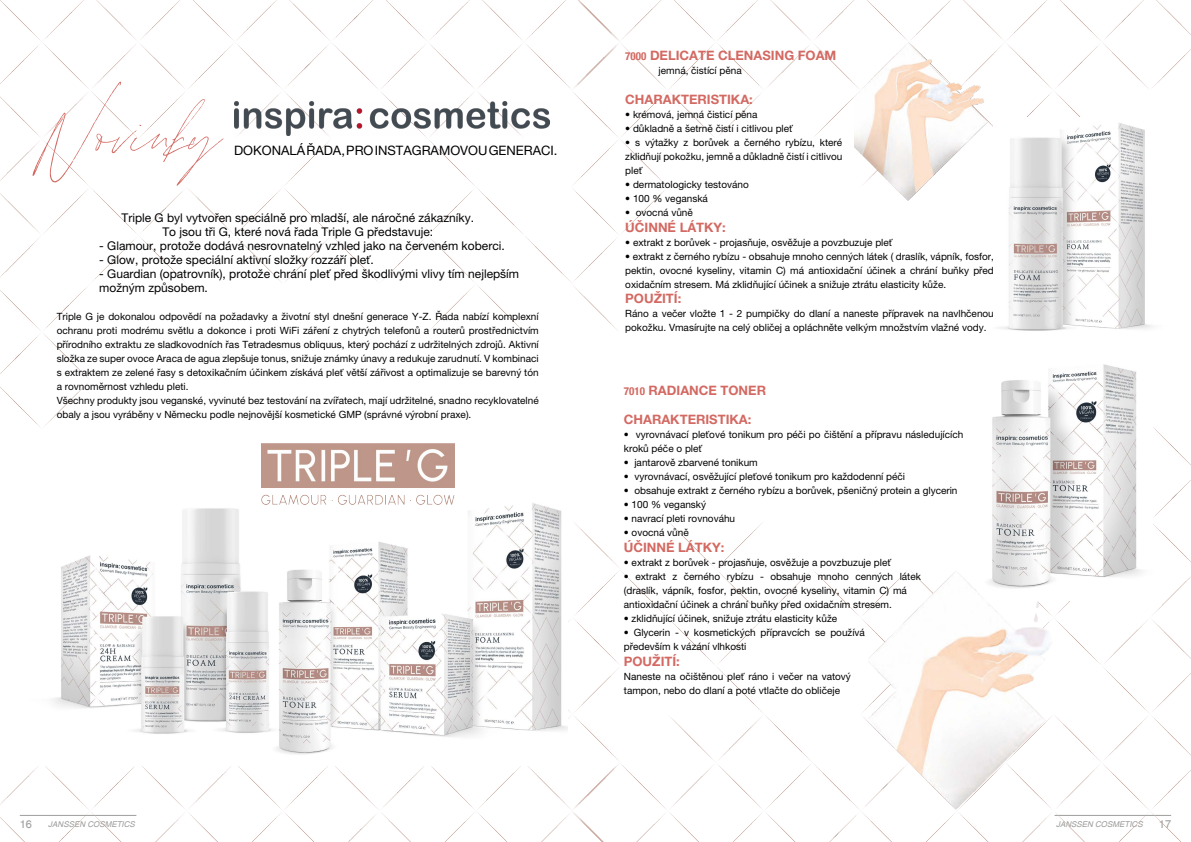
<style>
.page{position:relative;width:1191px;height:842px;background:#fff}
.page>*{position:absolute;margin:0;border:0;box-sizing:border-box;transform-origin:0 0}
.t1{font:94.8px "Sebastian Bobby Slanted";color:#d36962}
.t2{font:700 13px "Helvetica Neue LT Pro";color:#d36962}
.t3{font:13px "Helvetica Neue LT Pro";color:#000}
.t4{font:12px/14px "Helvetica Neue LT Pro";color:#000;text-align:center}
.t5{font:11px "Switzerland CE";color:#9d9d9c}
.t6{font:10px/14px "Helvetica Neue LT Pro";color:#000}
.t7{font:8px "Switzerland CE Italic";color:#9d9d9c}
.s1{font-stretch:condensed;font-size:11px}
</style>
<div class="page">
<img style="left:0;top:0;width:1191px;height:425px">
<img style="left:0;top:425px;width:1191px;height:417px">
<img style="left:234px;top:101px;width:315px;height:34px">
<img style="left:994px;top:117px;width:169px;height:225px">
<img style="left:981px;top:360px;width:171px;height:240px">
<img style="left:28px;top:495px;width:539px;height:270px">
<img style="left:854px;top:43px;width:54px;height:119px">
<img style="left:868px;top:570px;width:87px;height:87px">
<img style="left:261px;top:443px;width:193px;height:61px">
<h1 class="t1" style="left:35px;top:80px;width:185px">Novinky</h1>
<h2 class="t3" style="left:234px;top:142px;width:325px">DOKONALÁ ŘADA, PRO INSTAGRAMOVOU GENERACI.</h2>
<p class="t4" style="left:121px;top:211px;width:354px">Triple G byl vytvořen speciálně pro mladší, ale náročné zákazníky.<br>To jsou tři G, které nová řada Triple G představuje:</p>
<p class="t4" style="left:99px;top:239px;width:407px">- Glamour, protože dodává nesrovnatelný vzhled jako na červeném koberci.</p>
<p class="t4" style="left:99px;top:253px;width:276px">- Glow, protože speciální aktivní složky rozzáří pleť.</p>
<p class="t4" style="left:99px;top:267px;width:421px;text-align:left">- Guardian (opatrovník), protože chrání pleť před škodlivými vlivy tím nejlepším možným způsobem.</p>
<p class="t6" style="left:57px;top:309px;width:483px">Triple G je dokonalou odpovědí na požadavky a životní styl dnešní generace Y-Z. Řada nabízí komplexní ochranu proti modrému světlu a dokonce i proti WiFi záření z chytrých telefonů a routerů prostřednictvím přírodního extraktu ze sladkovodních řas Tetradesmus obliquus, který pochází z udržitelných zdrojů. Aktivní složka ze super ovoce Araca de agua zlepšuje tonus, snižuje známky únavy a redukuje zarudnutí. V kombinaci s extraktem ze zelené řasy s detoxikačním účinkem získává pleť větší zářivost a optimalizuje se barevný tón a rovnoměrnost vzhledu pleti.<br>Všechny produkty jsou veganské, vyvinuté bez testování na zvířatech, mají udržitelné, snadno recyklovatelné obaly a jsou vyráběny v Německu podle nejnovější kosmetické GMP (správné výrobní praxe).</p>
<h2 class="t2" style="left:625px;top:48px;width:213px"><span class="s1">7000</span> DELICATE CLENASING FOAM</h2>
<p class="t6" style="left:658px;top:64px;width:85px">jemná, čistící pěna</p>
<h2 class="t2" style="left:625px;top:91px;width:129px">CHARAKTERISTIKA:</h2>
<p class="t6" style="left:625px;top:107px;width:134px">• krémová, jemná čisticí pěna</p>
<p class="t6" style="left:625px;top:121px;width:169px">• důkladně a šetrně čistí i citlivou pleť</p>
<p class="t6" style="left:625px;top:135px;width:219px;text-align:justify">• s výtažky z borůvek a černého rybízu, které zklidňují pokožku, jemně a důkladně čistí i citlivou pleť</p>
<p class="t6" style="left:625px;top:177px;width:125px">• dermatologicky testováno</p>
<p class="t6" style="left:625px;top:191px;width:84px">• 100 % veganská</p>
<p class="t6" style="left:625px;top:205px;width:69px">• ovocná vůně</p>
<h2 class="t2" style="left:625px;top:219px;width:102px">ÚČINNÉ LÁTKY:</h2>
<p class="t6" style="left:625px;top:235px;width:269px">• extrakt z borůvek - projasňuje, osvěžuje a povzbuzuje pleť</p>
<p class="t6" style="left:625px;top:249px;width:370px;text-align:justify">• extrakt z černého rybízu - obsahuje mnoho cenných látek ( draslík, vápník, fosfor, pektin, ovocné kyseliny, vitamin C) má antioxidační účinek a chrání buňky před oxidačním stresem. Má zklidňující účinek a snižuje ztrátu elasticity kůže.</p>
<h2 class="t2" style="left:625px;top:290px;width:58px">POUŽITÍ:</h2>
<p class="t6" style="left:625px;top:306px;width:370px">Ráno a večer vložte 1 - 2 pumpičky do dlaní a naneste přípravek na navlhčenou pokožku. Vmasírujte na celý obličej a opláchněte velkým množstvím vlažné vody.</p>
<h2 class="t2" style="left:624px;top:382px;width:144px"><span class="s1">7010</span> RADIANCE TONER</h2>
<h2 class="t2" style="left:624px;top:412px;width:129px">CHARAKTERISTIKA:</h2>
<p class="t6" style="left:624px;top:428px;width:341px">• vyrovnávací pleťové tonikum pro péči po čištění a přípravu následujících kroků péče o pleť</p>
<p class="t6" style="left:624px;top:456px;width:135px">• jantarově zbarvené tonikum</p>
<p class="t6" style="left:624px;top:470px;width:283px">• vyrovnávací, osvěžující pleťové tonikum pro každodenní péči</p>
<p class="t6" style="left:624px;top:484px;width:335px">• obsahuje extrakt z černého rybízu a borůvek, pšeničný protein a glycerin</p>
<p class="t6" style="left:624px;top:498px;width:84px">• 100 % veganský</p>
<p class="t6" style="left:624px;top:512px;width:113px">• navrací pleti rovnováhu</p>
<p class="t6" style="left:624px;top:526px;width:66px">• ovocná vůně</p>
<h2 class="t2" style="left:624px;top:539px;width:102px">ÚČINNÉ LÁTKY:</h2>
<p class="t6" style="left:624px;top:555px;width:269px">• extrakt z borůvek - projasňuje, osvěžuje a povzbuzuje pleť</p>
<p class="t6" style="left:624px;top:569px;width:299px">• extrakt z černého rybízu - obsahuje mnoho cenných látek (draslík, vápník, fosfor, pektin, ovocné kyseliny, vitamin C) má antioxidační účinek a chrání buňky před oxidačním stresem.</p>
<p class="t6" style="left:624px;top:611px;width:215px">• zklidňující účinek, snižuje ztrátu elasticity kůže</p>
<p class="t6" style="left:624px;top:625px;width:243px">• Glycerin - v kosmetických přípravcích se používá především k vázání vlhkosti</p>
<h2 class="t2" style="left:624px;top:653px;width:58px">POUŽITÍ:</h2>
<p class="t6" style="left:624px;top:669px;width:229px">Naneste na očištěnou pleť ráno i večer na vatový tampon, nebo do dlaní a poté vtlačte do obličeje</p>
<p class="t5" style="left:20px;top:817px;width:14px">16</p>
<p class="t7" style="left:48px;top:819px;width:88px">JANSSEN COSMETICS</p>
<p class="t7" style="left:1056px;top:819px;width:88px">JANSSEN COSMETICS</p>
<p class="t5" style="left:1158px;top:817px;width:14px">17</p>
</div>
